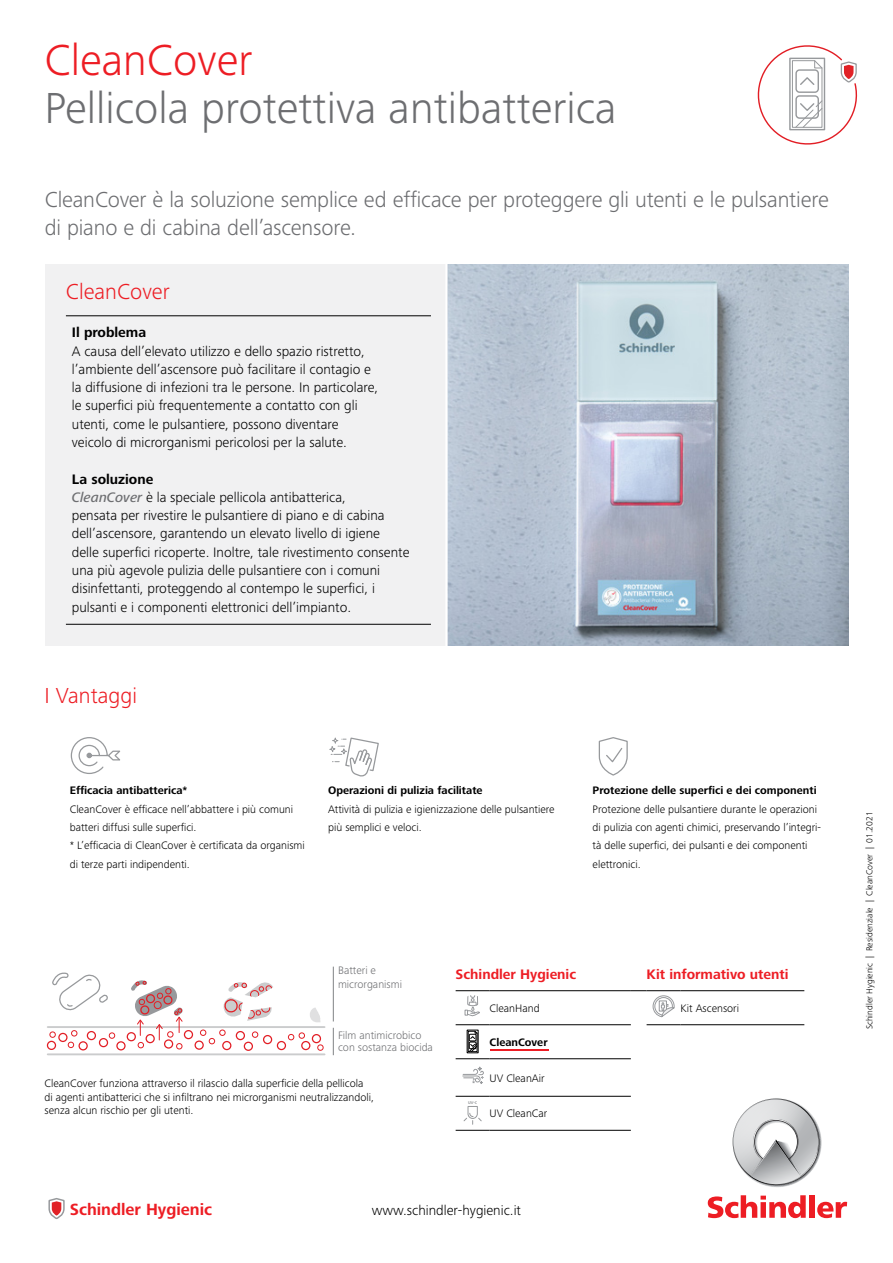
<style>
.page{position:relative;width:893px;height:1263px;background:#fff}
.page>*{position:absolute;margin:0;border:0;box-sizing:border-box;transform-origin:0 0}
.t1{font:300 45px "Frutiger Next LTW1 G";color:#6d6e71}
.t2{font:300 45px "Frutiger Next LTW1 G";color:#ed1d24}
.t3{font:300 22.5px "Frutiger Next LTW1 G";letter-spacing:-.005em;color:#6d6e71}
.t4{font:300 22.5px "Frutiger Next LTW1 G";color:#ed1d24}
.t5{font:700 16.8px "Frutiger Next LTW1 G";color:#ed1d24}
.t6{font:300 14.25px/18.3px "Frutiger Next LTW1 G";color:#000}
.t7{font:700 14.25px "Frutiger Next LTW1 G";color:#ed1d24}
.t8{font:700 14.25px "Frutiger Next LTW1 G";color:#000}
.t9{font:300 11.25px/18.3px "Frutiger Next LTW1 G";color:#000}
.t10{font:700 11.25px "Frutiger Next LTW1 G";color:#000}
.t11{font:300 11.25px "Frutiger Next LTW1 G";color:#6d6e71}
.t12{font:300 9px "Frutiger Next LTW1 G";color:#000}
.t13{font:700 4.2px "Frutiger Next LTW1 G";color:#97999c}
.s1{font-family:"Frutiger Next";font-weight:500;font-style:italic;color:#6d6e71}
</style>
<div class="page">
<div style="left:45px;top:264px;width:401px;height:382px;background:#f1f1f2"></div>
<img style="left:448px;top:264px;width:400px;height:382px">
<svg style="left:48px;top:1198px;width:17px;height:22px"></svg>
<hr style="left:445px;top:261px;width:3px;height:387px;background:#fff">
<hr style="left:48px;top:1026px;width:277px;height:2px;background:#cbcccd">
<hr style="left:48px;top:1053px;width:277px;height:2px;background:#cbcccd">
<div style="left:222px;top:1041px;width:9px;height:9px;border:1px solid #e21e25;border-radius:50%"></div>
<svg style="left:288px;top:1034px;width:6px;height:6px"></svg>
<div style="left:317px;top:1044px;width:7px;height:7px;border:1px solid #e21e25;border-radius:50%"></div>
<div style="left:299px;top:1032px;width:6px;height:7px;border:1px solid #e21e25;border-radius:50%"></div>
<div style="left:252px;top:1031px;width:6px;height:7px;border:1px solid #e21e25;border-radius:50%"></div>
<div style="left:301px;top:1041px;width:9px;height:9px;border:1px solid #e21e25;border-radius:50%"></div>
<div style="left:47px;top:1041px;width:9px;height:9px;border:1px solid #e21e25;border-radius:50%"></div>
<div style="left:99px;top:1038px;width:9px;height:9px;border:1px solid #e21e25;border-radius:50%"></div>
<div style="left:78px;top:1041px;width:10px;height:9px;border:1px solid #e21e25;border-radius:50%"></div>
<div style="left:116px;top:1041px;width:10px;height:9px;border:1px solid #e21e25;border-radius:50%"></div>
<div style="left:109px;top:1032px;width:6px;height:7px;border:1px solid #e21e25;border-radius:50%"></div>
<div style="left:87px;top:1031px;width:9px;height:9px;border:1px solid #e21e25;border-radius:50%"></div>
<div style="left:127px;top:1032px;width:9px;height:9px;border:1px solid #e21e25;border-radius:50%"></div>
<div style="left:58px;top:1033px;width:10px;height:9px;border:1px solid #e21e25;border-radius:50%"></div>
<div style="left:49px;top:1031px;width:7px;height:7px;border:1px solid #e21e25;border-radius:50%"></div>
<svg style="left:71px;top:1030px;width:6px;height:6px"></svg>
<svg style="left:68px;top:1042px;width:6px;height:6px"></svg>
<div style="left:184px;top:1030px;width:9px;height:9px;border:1px solid #e21e25;border-radius:50%"></div>
<div style="left:236px;top:1031px;width:9px;height:9px;border:1px solid #e21e25;border-radius:50%"></div>
<svg style="left:209px;top:1038px;width:6px;height:6px"></svg>
<div style="left:200px;top:1029px;width:6px;height:7px;border:1px solid #e21e25;border-radius:50%"></div>
<div style="left:219px;top:1029px;width:7px;height:7px;border:1px solid #e21e25;border-radius:50%"></div>
<div style="left:244px;top:1042px;width:9px;height:9px;border:1px solid #e21e25;border-radius:50%"></div>
<div style="left:195px;top:1040px;width:9px;height:10px;border:1px solid #e21e25;border-radius:50%"></div>
<div style="left:263px;top:1035px;width:9px;height:9px;border:1px solid #e21e25;border-radius:50%"></div>
<div style="left:277px;top:1041px;width:9px;height:9px;border:1px solid #e21e25;border-radius:50%"></div>
<div style="left:312px;top:1034px;width:9px;height:9px;border:1px solid #e21e25;border-radius:50%"></div>
<svg style="left:131px;top:980px;width:53px;height:69px"></svg>
<svg style="left:52px;top:972px;width:56px;height:39px"></svg>
<svg style="left:310px;top:1008px;width:11px;height:14px"></svg>
<svg style="left:223px;top:982px;width:50px;height:39px"></svg>
<svg style="left:757px;top:45px;width:101px;height:100px"></svg>
<svg style="left:708px;top:1195px;width:98px;height:23px"></svg>
<div style="left:809px;top:1195px;width:6px;height:23px;background:#ed1d24"></div>
<svg style="left:817px;top:1202px;width:30px;height:16px"></svg>
<svg style="left:733px;top:1098px;width:86px;height:87px"></svg>
<hr style="left:456px;top:1130px;width:34px;height:1px;background:#000">
<hr style="left:490px;top:1130px;width:141px;height:1px;background:#000">
<hr style="left:456px;top:1096px;width:34px;height:1px;background:#000">
<hr style="left:490px;top:1096px;width:141px;height:1px;background:#000">
<hr style="left:456px;top:1058px;width:34px;height:1px;background:#000">
<hr style="left:490px;top:1058px;width:141px;height:1px;background:#000">
<hr style="left:647px;top:1024px;width:34px;height:1px;background:#000">
<hr style="left:681px;top:1024px;width:123px;height:1px;background:#000">
<hr style="left:456px;top:1024px;width:34px;height:1px;background:#000">
<hr style="left:490px;top:1024px;width:141px;height:1px;background:#000">
<hr style="left:456px;top:990px;width:34px;height:1px;background:#000">
<hr style="left:490px;top:990px;width:141px;height:1px;background:#000">
<hr style="left:647px;top:990px;width:34px;height:1px;background:#000">
<hr style="left:681px;top:990px;width:123px;height:1px;background:#000">
<hr style="left:490px;top:1049px;width:58px;height:2px;background:#ed1d24">
<svg style="left:333px;top:1028px;width:1px;height:27px"></svg>
<hr style="left:333px;top:967px;width:1px;height:54px;background:#808285">
<hr style="left:66px;top:624px;width:365px;height:1px;background:#000">
<hr style="left:66px;top:316px;width:365px;height:1px;background:#000">
<svg style="left:70px;top:737px;width:51px;height:37px"></svg>
<svg style="left:598px;top:737px;width:30px;height:39px"></svg>
<svg style="left:329px;top:737px;width:50px;height:40px"></svg>
<svg style="left:465px;top:995px;width:15px;height:22px"></svg>
<svg style="left:631px;top:990px;width:45px;height:27px"></svg>
<svg style="left:466px;top:1029px;width:13px;height:24px"></svg>
<svg style="left:462px;top:1067px;width:22px;height:17px"></svg>
<svg style="left:463px;top:1106px;width:19px;height:18px"></svg>
<p class="t2" style="left:45px;top:34px;width:209px">CleanCover</p>
<h1 class="t1" style="left:45px;top:82px;width:574px">Pellicola protettiva antibatterica</h1>
<p class="t3" style="left:45px;top:187px;width:785px">CleanCover è la soluzione semplice ed efcace per proteggere gli utenti e le pulsantiere</p>
<p class="t3" style="left:45px;top:215px;width:313px">di piano e di cabina dell’ascensore.</p>
<h3 class="t4" style="left:66px;top:278px;width:105px">CleanCover</h3>
<p class="t8" style="left:72px;top:324px;width:76px">Il problema</p>
<p class="t6" style="left:72px;top:342px;width:308px">A causa dell’elevato utilizzo e dello spazio ristretto, l’ambiente dell’ascensore può facilitare il contagio e la diffusione di infezioni tra le persone. In particolare, le superfci più frequentemente a contatto con gli utenti, come le pulsantiere, possono diventare veicolo di microrganismi pericolosi per la salute.</p>
<p class="t8" style="left:72px;top:471px;width:83px">La soluzione</p>
<p class="t6" style="left:72px;top:488px;width:339px"><span class="s1">CleanCover</span> è la speciale pellicola antibatterica,<br>pensata per rivestire le pulsantiere di piano e di cabina dell’ascensore, garantendo un elevato livello di igiene delle superfci ricoperte. Inoltre, tale rivestimento consente una più agevole pulizia delle pulsantiere con i comuni disinfettanti, proteggendo al contempo le superfci, i pulsanti e i componenti elettronici dell’impianto.</p>
<h3 class="t4" style="left:45px;top:682px;width:94px">I Vantaggi</h3>
<p class="t10" style="left:70px;top:784px;width:119px">Efcacia antibatterica*</p>
<p class="t9" style="left:70px;top:800px;width:225px">CleanCover è efcace nell’abbattere i più comuni batteri diffusi sulle superfci.</p>
<p class="t9" style="left:70px;top:836px;width:237px">* L’efcacia di CleanCover è certifcata da organismi di terze parti indipendenti.</p>
<p class="t10" style="left:328px;top:784px;width:156px">Operazioni di pulizia facilitate</p>
<p class="t9" style="left:328px;top:800px;width:228px">Attività di pulizia e igienizzazione delle pulsantiere più semplici e veloci.</p>
<p class="t10" style="left:593px;top:784px;width:225px">Protezione delle superfci e dei componenti</p>
<p class="t9" style="left:593px;top:800px;width:230px">Protezione delle pulsantiere durante le operazioni di pulizia con agenti chimici, preservando l’integri&shy;tà delle superfci, dei pulsanti e dei componenti elettronici.</p>
<p class="t11" style="left:338px;top:964px;width:39px">Batteri e</p>
<p class="t7" style="left:456px;top:966px;width:122px">Schindler Hygienic</p>
<p class="t11" style="left:338px;top:977px;width:65px">microrganismi</p>
<p class="t7" style="left:647px;top:966px;width:144px">Kit informativo utenti</p>
<p class="t11" style="left:338px;top:1029px;width:85px">Film antimicrobico</p>
<p class="t11" style="left:338px;top:1041px;width:96px">con sostanza biocida</p>
<p class="t9" style="left:490px;top:999px;width:52px">CleanHand</p>
<p class="t9" style="left:681px;top:999px;width:60px">Kit Ascensori</p>
<p class="t10" style="left:490px;top:1035px;width:60px">CleanCover</p>
<p class="t9" style="left:45px;top:1077px;width:331px;line-height:13.5px">CleanCover funziona attraverso il rilascio dalla superfcie della pellicola di agenti antibatterici che si infltrano nei microrganismi neutralizzandoli,</p>
<p class="t13" style="left:468px;top:1100px;width:11px">UV-C</p>
<p class="t9" style="left:490px;top:1069px;width:57px">UV CleanAir</p>
<p class="t9" style="left:45px;top:1101px;width:150px">senza alcun rischio per gli utenti.</p>
<p class="t9" style="left:490px;top:1104px;width:59px">UV CleanCar</p>
<p class="t5" style="left:70px;top:1200px;width:144px">Schindler Hygienic</p>
<p class="t6" style="left:372px;top:1201px;width:151px">www.schindler-hygienic.it</p>
<p class="t12" style="left:864px;top:1029px;width:219px;rotate:-90deg">Schindler Hygienic | Residenziale | CleanCover | 01.2021</p>
</div>
